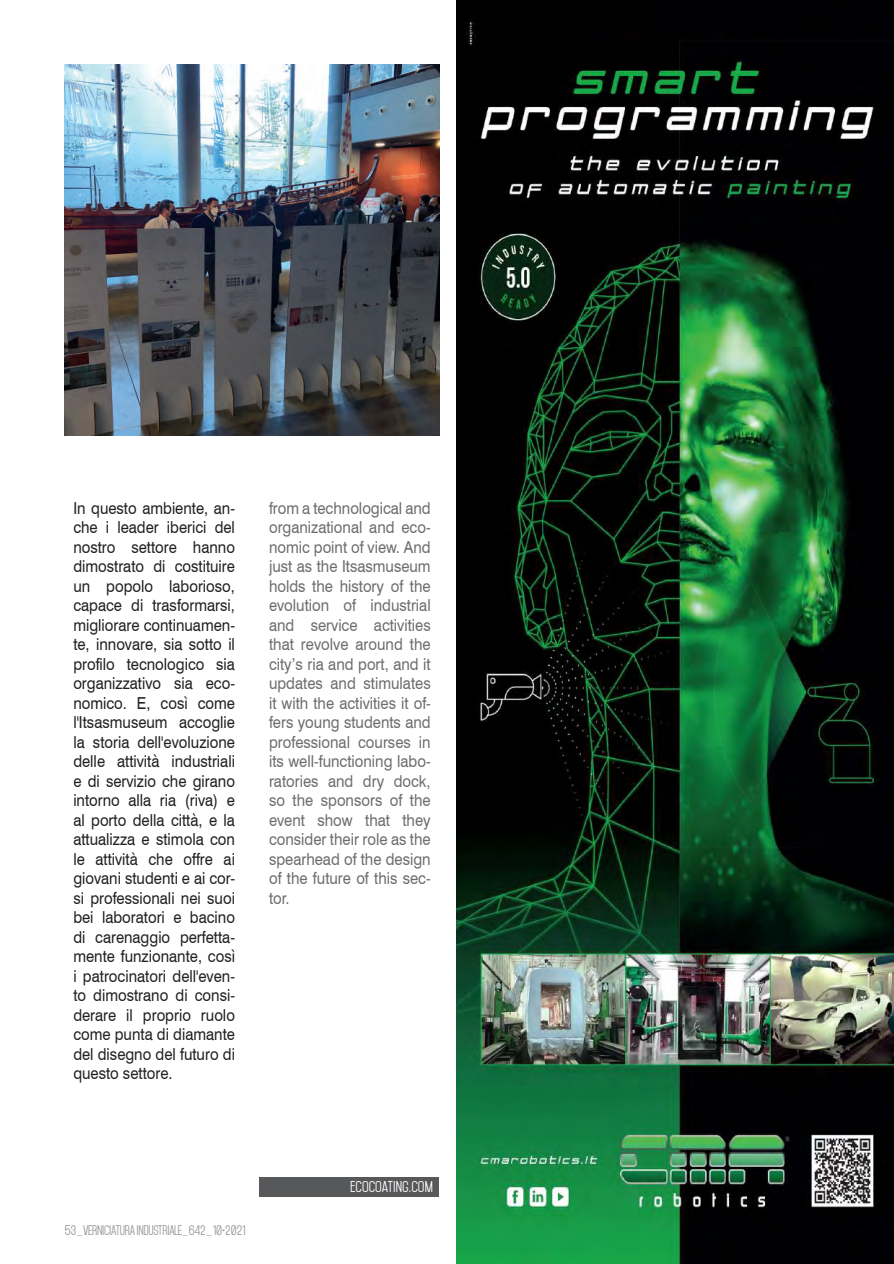
<style>
.page{position:relative;width:894px;height:1264px;background:#fff}
.page>*{position:absolute;margin:0;border:0;box-sizing:border-box;transform-origin:0 0}
.t1{font:16.5px/19.5px "Swiss 721 BT";color:#231f20;text-align:justify;scale:.9 1}
.t2{font:16.5px/19.5px "Swiss 721 BT";color:#6c6d70;text-align:justify;scale:.9 1}
.t3{font:13.5px "Mohave";color:#fff}
.t4{font:12px "Mohave";letter-spacing:-.03em;color:#939598}
</style>
<div class="page">
<img style="left:456px;top:0;width:437px;height:1263px">
<img style="left:65px;top:65px;width:374px;height:370px">
<div style="left:259px;top:1176px;width:180px;height:20px;background:#57585a"></div>
<svg style="left:870px;top:1237px;width:9px;height:26px"></svg>
<p class="t1" style="left:73px;top:498px;width:181px">In questo ambiente, an&shy;che i leader iberici del nostro settore hanno dimostrato di costituire un popolo laborioso, capace di trasformarsi, migliorare continuamen&shy;te, innovare, sia sotto il profilo tecnologico sia organizzativo sia eco&shy;nomico. E, così come l'Itsasmuseum accoglie la storia dell'evoluzione delle attività industriali e di servizio che girano intorno alla ria (riva) e al porto della città, e la attualizza e stimola con le attività che offre ai giovani studenti e ai cor&shy;si professionali nei suoi bei laboratori e bacino di carenaggio perfetta&shy;mente funzionante, così i patrocinatori dell'even&shy;to dimostrano di consi&shy;derare il proprio ruolo come punta di diamante del disegno del futuro di questo settore.</p>
<p class="t2" style="left:269px;top:498px;width:181px">from a technological and organizational and eco&shy;nomic point of view. And just as the Itsasmuseum holds the history of the evolution of industrial and service activities that revolve around the city’s ria and port, and it updates and stimulates it with the activities it of&shy;fers young students and professional courses in its well-functioning labo&shy;ratories and dry dock, so the sponsors of the event show that they consider their role as the spearhead of the design of the future of this sec&shy;tor.</p>
<p class="t4" style="left:65px;top:1222px;width:182px">53_VERNICIATURA INDUSTRIALE_642_10•2021</p>
<p class="t3" style="left:350px;top:1178px;width:84px">ECOCOATING.COM</p>
</div>
